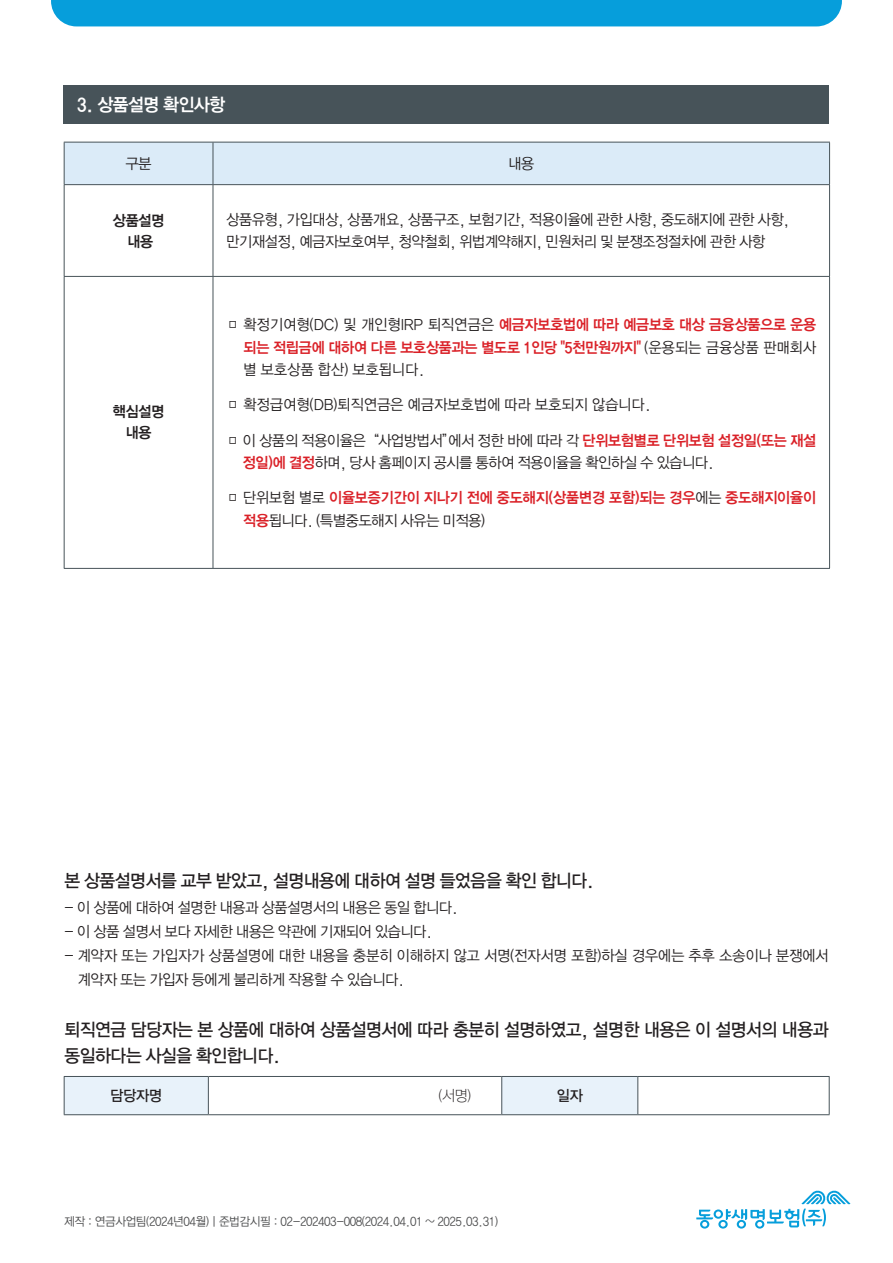
<style>
.page{position:relative;width:893px;height:1263px;background:#fff}
.page>*{position:absolute;margin:0;border:0;box-sizing:border-box;transform-origin:0 0}
.t1{font:18px/25.5px "YGO135";letter-spacing:-.1em;color:#231f20;scale:.95 1}
.t2{font:18px "YGO145";letter-spacing:-.1em;color:#fff;scale:.95 1}
.t3{font:15px/22.5px "YGO125";letter-spacing:-.1em;color:#231f20;scale:.95 1}
.t4{font:15px/22.5px "YGO145";letter-spacing:-.1em;color:#da2128;text-align:right;scale:.95 1}
.t5{font:15px/24px "YGO125";letter-spacing:-.08em;color:#231f20;scale:.95 1}
.t6{font:15px "YGO125";letter-spacing:-.07em;color:#231f20;scale:.95 1}
.t7{font:15px/21px "YGO145";letter-spacing:-.1em;color:#231f20;text-align:center;scale:.95 1}
.t8{font:15px "YGO135";letter-spacing:-.1em;color:#231f20;scale:.95 1}
.t9{font:15px "YGO115";color:#231f20;scale:.95 1}
.t10{font:12px "YGO125";letter-spacing:-.1em;color:#4b4c4d;scale:.95 1}
.s1{font-family:"YGO125";color:#231f20}
.s2{font-family:"YGO145";color:#da2128}
</style>
<div class="page">
<svg style="left:696px;top:1190px;width:154px;height:38px"></svg>
<div style="left:65px;top:143px;width:764px;height:41px;background:#dbebf8"></div>
<svg style="left:214px;top:185px;width:615px;height:383px"></svg>
<hr style="left:64px;top:142px;width:1px;height:42px;background:#475359">
<hr style="left:64px;top:142px;width:149px;height:1px;background:#475359">
<hr style="left:213px;top:142px;width:617px;height:1px;background:#475359">
<hr style="left:213px;top:142px;width:1px;height:42px;background:#475359">
<hr style="left:829px;top:142px;width:1px;height:42px;background:#475359">
<hr style="left:64px;top:185px;width:1px;height:91px;background:#475359">
<hr style="left:64px;top:184px;width:149px;height:1px;background:#475359">
<hr style="left:213px;top:185px;width:1px;height:91px;background:#475359">
<hr style="left:213px;top:184px;width:617px;height:1px;background:#475359">
<hr style="left:829px;top:185px;width:1px;height:91px;background:#475359">
<hr style="left:64px;top:277px;width:1px;height:291px;background:#475359">
<hr style="left:64px;top:276px;width:149px;height:1px;background:#475359">
<hr style="left:64px;top:568px;width:149px;height:1px;background:#475359">
<hr style="left:213px;top:277px;width:1px;height:291px;background:#475359">
<hr style="left:213px;top:276px;width:617px;height:1px;background:#475359">
<hr style="left:829px;top:277px;width:1px;height:291px;background:#475359">
<hr style="left:213px;top:568px;width:617px;height:1px;background:#475359">
<div style="left:51px;top:0;width:791px;height:26px;background:#069edb"></div>
<div style="left:64px;top:85px;width:765px;height:38px;background:#475359"></div>
<svg style="left:65px;top:1077px;width:764px;height:37px"></svg>
<hr style="left:64px;top:1077px;width:1px;height:37px;background:#475359">
<hr style="left:64px;top:1076px;width:144px;height:1px;background:#475359">
<hr style="left:64px;top:1114px;width:144px;height:1px;background:#475359">
<hr style="left:208px;top:1077px;width:1px;height:37px;background:#475359">
<hr style="left:208px;top:1076px;width:294px;height:1px;background:#475359">
<hr style="left:208px;top:1114px;width:294px;height:1px;background:#475359">
<hr style="left:501px;top:1077px;width:1px;height:37px;background:#475359">
<hr style="left:502px;top:1076px;width:136px;height:1px;background:#475359">
<hr style="left:502px;top:1114px;width:136px;height:1px;background:#475359">
<hr style="left:637px;top:1077px;width:1px;height:37px;background:#475359">
<hr style="left:638px;top:1076px;width:192px;height:1px;background:#475359">
<hr style="left:829px;top:1077px;width:1px;height:37px;background:#475359">
<hr style="left:638px;top:1114px;width:192px;height:1px;background:#475359">
<p class="t2" style="left:77px;top:95px;width:159px">3. 상품설명 확인사항</p>
<p class="t3" style="left:125px;top:153px;width:30px">구분</p>
<p class="t3" style="left:508px;top:153px;width:30px">내용</p>
<p class="t7" style="left:112px;top:211px;width:57px">상품설명 내용</p>
<p class="t3" style="left:226px;top:209px;width:595px">상품유형, 가입대상, 상품개요, 상품구조, 보험기간, 적용이율에 관한 사항, 중도해지에 관한 사항, 만기재설정, 예금자보호여부, 청약철회, 위법계약해지, 민원처리 및 분쟁조정절차에 관한 사항</p>
<p class="t7" style="left:112px;top:403px;width:57px">핵심설명 내용</p>
<p class="t4" style="left:226px;top:314px;width:624px"><span class="s1">□ 확정기여형(DC) 및 개인형IRP 퇴직연금은</span> 예금자보호법에 따라 예금보호 대상 금융상품으로 운용 되는 적립금에 대하여 다른 보호상품과는 별도로 1인당 "5천만원까지" <span class="s1">(운용되는 금융상품 판매회사</span></p>
<p class="t6" style="left:243px;top:362px;width:193px">별 보호상품 합산) 보호됩니다.</p>
<p class="t6" style="left:226px;top:397px;width:450px">□ 확정급여형(DB)퇴직연금은 예금자보호법에 따라 보호되지 않습니다.</p>
<p class="t3" style="left:242px;top:430px;width:606px;text-indent:-16px">□ 이 상품의 적용이율은“사업방법서”에서 정한 바에 따라 각 <span class="s2">단위보험별로 단위보험 설정일(또는 재설 정일)에 결정</span>하며, 당사 홈페이지 공시를 통하여 적용이율을 확인하실 수 있습니다.</p>
<p class="t4" style="left:226px;top:488px;width:624px"><span class="s1">□ 단위보험 별로</span> 이율보증기간이 지나기 전에 중도해지(상품변경 포함)되는 경우<span class="s1">에는</span> 중도해지이율이</p>
<p class="t3" style="left:242px;top:510px;width:258px"><span class="s2">적용</span>됩니다. (특별중도해지 사유는 미적용)</p>
<p class="t1" style="left:64px;top:869px;width:560px">본 상품설명서를 교부 받았고, 설명내용에 대하여 설명 들었음을 확인 합니다.</p>
<p class="t3" style="left:64px;top:897px;width:417px">- 이 상품에 대하여 설명한 내용과 상품설명서의 내용은 동일 합니다.</p>
<p class="t3" style="left:64px;top:921px;width:390px">- 이 상품 설명서 보다 자세한 내용은 약관에 기재되어 있습니다.</p>
<p class="t5" style="left:77px;top:945px;width:793px;text-indent:-13px">- 계약자 또는 가입자가 상품설명에 대한 내용을 충분히 이해하지 않고 서명(전자서명 포함)하실 경우에는 추후 소송이나 분쟁에서 계약자 또는 가입자 등에게 불리하게 작용할 수 있습니다.</p>
<p class="t1" style="left:64px;top:1018px;width:807px">퇴직연금 담당자는 본 상품에 대하여 상품설명서에 따라 충분히 설명하였고, 설명한 내용은 이 설명서의 내용과 동일하다는 사실을 확인합니다.</p>
<p class="t8" style="left:110px;top:1087px;width:57px">담당자명</p>
<p class="t9" style="left:438px;top:1088px;width:37px">(서명)</p>
<p class="t8" style="left:556px;top:1087px;width:30px">일자</p>
<p class="t10" style="left:64px;top:1215px;width:459px">제작 : 연금사업팀(2024년04월)ㅣ준법감시필 : 02-202403-008(2024.04.01 ~ 2025.03.31)</p>
</div>
